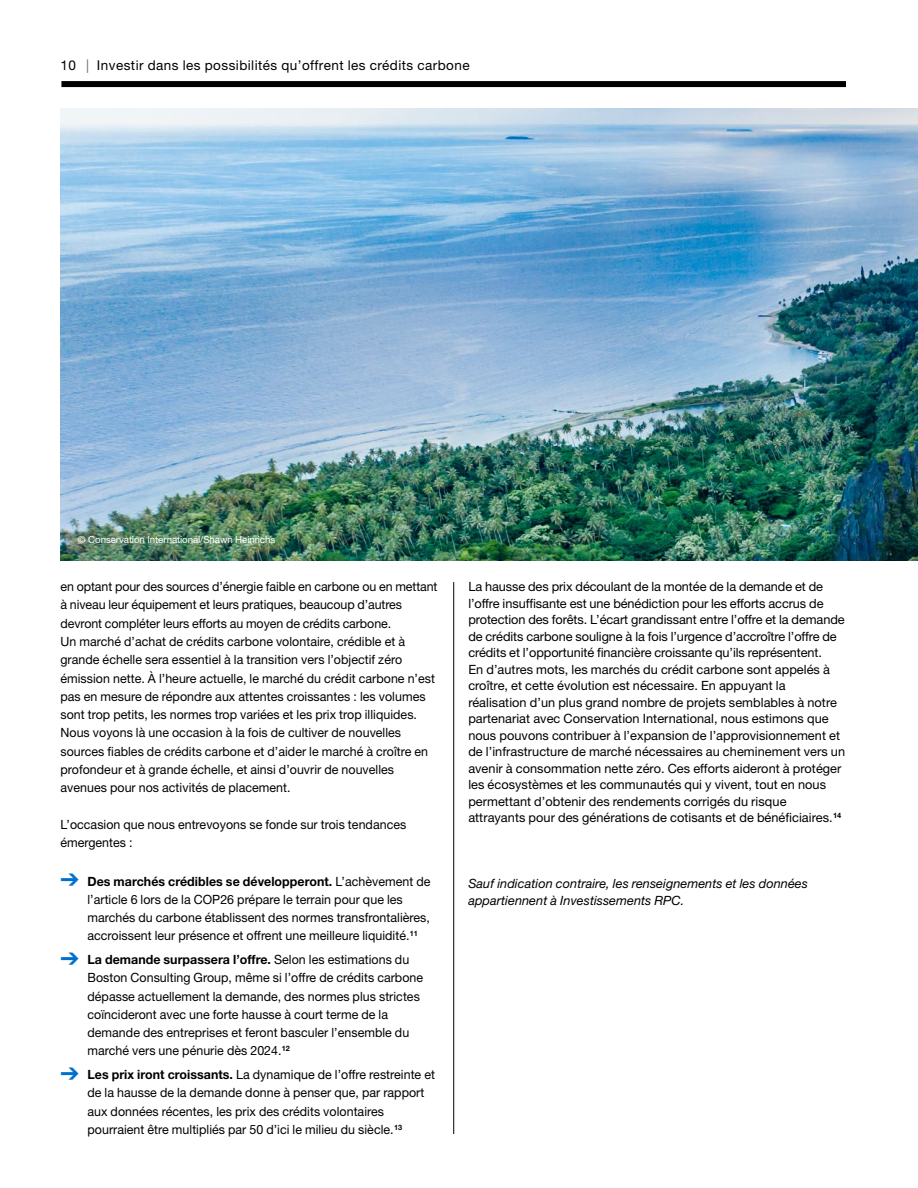
<style>
.page{position:relative;width:918px;height:1188px;background:#fff}
.page>*{position:absolute;margin:0;border:0;box-sizing:border-box;transform-origin:0 0}
.CPP_Body_text_2{font:13.5px "Helvetica Neue LT Pro";letter-spacing:.035em;color:#000}
.CPP_Body_text_2_less{font:12.75px/18.3px "Helvetica Neue LT Pro";letter-spacing:.005em;color:#000}
.CPP_Body_text_2_less-2{font:italic 12.75px/16.5px "Helvetica Neue LT Pro";letter-spacing:.005em;color:#000}
.t1{font:9.75px "Helvetica Neue LT Pro";letter-spacing:-.01em;color:#fff}
.s1{color:#686c75}
.s2{color:#0070ce}
.s3{font-weight:700}
</style>
<div class="page">
<hr style="left:453px;top:582px;width:1px;height:552px;background:#000">
<img style="left:60px;top:109px;width:858px;height:451px">
<div style="left:61px;top:81px;width:785px;height:6px;background:#000"></div>
<p class="CPP_Body_text_2" style="left:60px;top:57px;width:411px">10 <span class="s1">|</span> Investir dans les possibilités qu’offrent les crédits carbone</p>
<p class="t1" style="left:78px;top:534px;width:199px">© Conservation International/Shawn Heinrichs</p>
<p class="CPP_Body_text_2_less" style="left:60px;top:577px;width:379px">en optant pour des sources d’énergie faible en carbone ou en mettant à niveau leur équipement et leurs pratiques, beaucoup d’autres devront compléter leurs efforts au moyen de crédits carbone.</p>
<p class="CPP_Body_text_2_less" style="left:60px;top:632px;width:376px">Un marché d’achat de crédits carbone volontaire, crédible et à grande échelle sera essentiel à la transition vers l’objectif zéro émission nette. À l’heure actuelle, le marché du crédit carbone n’est pas en mesure de répondre aux attentes croissantes : les volumes sont trop petits, les normes trop variées et les prix trop illiquides.<br>Nous voyons là une occasion à la fois de cultiver de nouvelles sources fiables de crédits carbone et d’aider le marché à croître en profondeur et à grande échelle, et ainsi d’ouvrir de nouvelles avenues pour nos activités de placement.</p>
<p class="CPP_Body_text_2_less" style="left:60px;top:815px;width:347px">L’occasion que nous entrevoyons se fonde sur trois tendances émergentes :</p>
<p class="CPP_Body_text_2_less" style="left:87px;top:872px;width:345px;text-indent:-27px"><span class="s2">➔</span> <span class="s3">Des marchés crédibles se développeront.</span> L’achèvement de l’article 6 lors de la COP26 prépare le terrain pour que les marchés du carbone établissent des normes transfrontalières, accroissent leur présence et offrent une meilleure liquidité.<sup>11</sup></p>
<p class="CPP_Body_text_2_less" style="left:87px;top:950px;width:337px;text-indent:-27px"><span class="s2">➔</span> <span class="s3">La demande surpassera l’offre.</span> Selon les estimations du Boston Consulting Group, même si l’offre de crédits carbone dépasse actuellement la demande, des normes plus strictes coïncideront avec une forte hausse à court terme de la demande des entreprises et feront basculer l’ensemble du marché vers une pénurie dès 2024.<sup>12</sup></p>
<p class="CPP_Body_text_2_less" style="left:87px;top:1065px;width:349px;text-indent:-27px"><span class="s2">➔</span> <span class="s3">Les prix iront croissants.</span> La dynamique de l’offre restreinte et de la hausse de la demande donne à penser que, par rapport aux données récentes, les prix des crédits volontaires pourraient être multipliés par 50 d’ici le milieu du siècle.<sup>13</sup></p>
<p class="CPP_Body_text_2_less" style="left:468px;top:578px;width:378px;line-height:16.5px">La hausse des prix découlant de la montée de la demande et de l’offre insuffisante est une bénédiction pour les efforts accrus de protection des forêts. L’écart grandissant entre l’offre et la demande de crédits carbone souligne à la fois l’urgence d’accroître l’offre de crédits et l’opportunité financière croissante qu’ils représentent.</p>
<p class="CPP_Body_text_2_less" style="left:468px;top:661px;width:378px;line-height:16.5px">En d’autres mots, les marchés du crédit carbone sont appelés à croître, et cette évolution est nécessaire. En appuyant la réalisation d’un plus grand nombre de projets semblables à notre partenariat avec Conservation International, nous estimons que nous pouvons contribuer à l’expansion de l’approvisionnement et de l’infrastructure de marché nécessaires au cheminement vers un avenir à consommation nette zéro. Ces efforts aideront à protéger les écosystèmes et les communautés qui y vivent, tout en nous permettant d’obtenir des rendements corrigés du risque attrayants pour des générations de cotisants et de bénéficiaires.<sup>14</sup></p>
<p class="CPP_Body_text_2_less-2" style="left:468px;top:875px;width:341px">Sauf indication contraire, les renseignements et les données appartiennent à Investissements RPC.</p>
</div>
